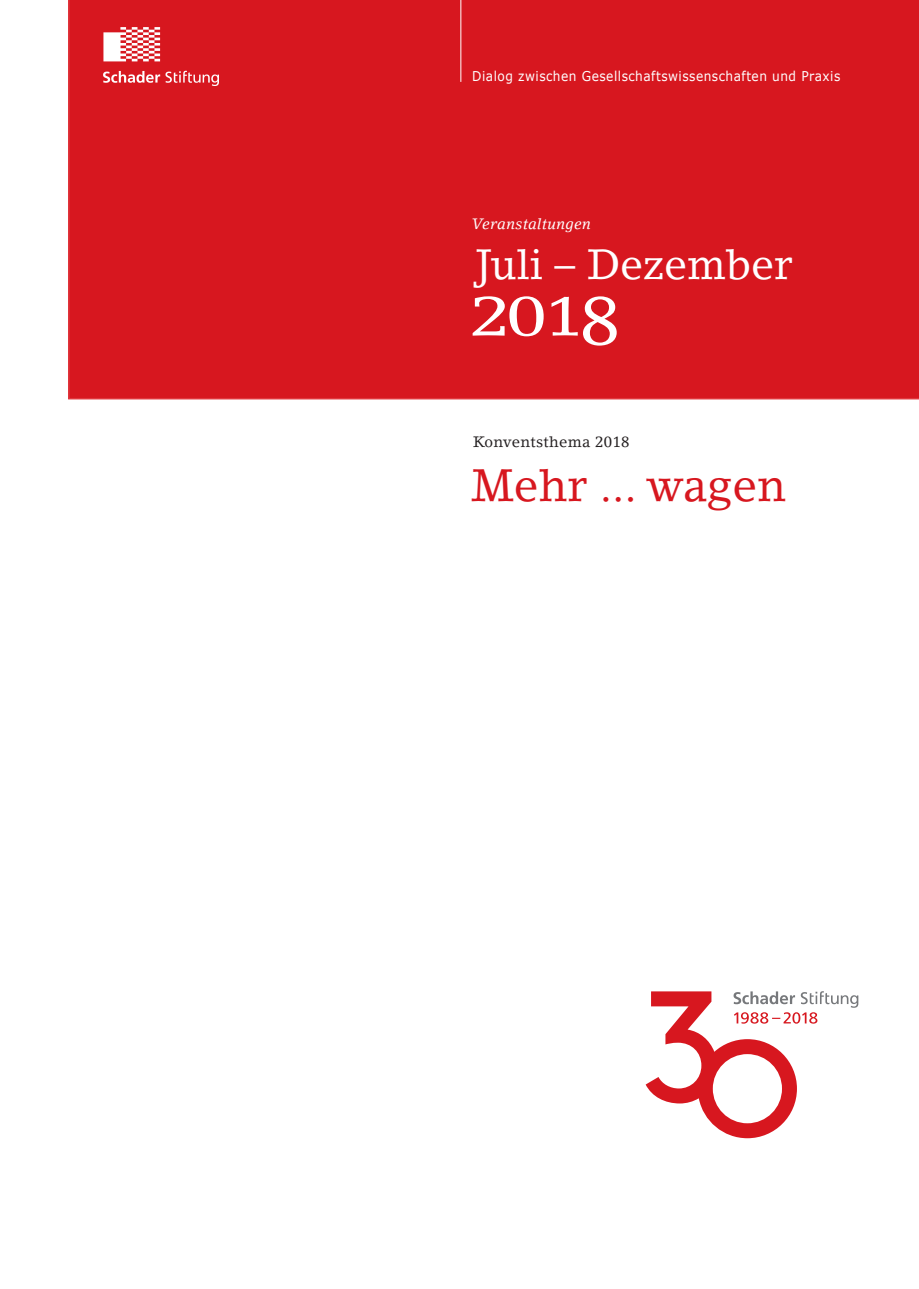
<style>
.page{position:relative;width:919px;height:1289px;background:#fff}
.page>*{position:absolute;margin:0;border:0;box-sizing:border-box;transform-origin:0 0}
.t1{font:55.5px "Lino Letter Std";color:#fff;scale:1.3 1}
.t2{font:45px "Lino Letter Std";color:#d7171f}
.t3{font:42px "Lino Letter Std";color:#fff}
.t4{font:15px "Lino Letter Std";letter-spacing:.02em;color:#231f20}
.t5{font:italic 15px "Lino Letter Std";letter-spacing:.02em;color:#fff}
.t6{font:13.5px "Verdana";letter-spacing:.04em;color:#fff;scale:.9 1}
.s1{font-size:68.25px}
</style>
<div class="page">
<div style="left:68px;top:0;width:850px;height:399px;background:#d7171f"></div>
<hr style="left:460px;top:0;width:1px;height:82px;background:#fff">
<img style="left:103px;top:28px;width:115px;height:57px">
<svg style="left:645px;top:991px;width:213px;height:147px"></svg>
<p class="t6" style="left:472px;top:67px;width:410px">Dialog zwischen Gesellschaftswissenschaften und Praxis</p>
<p class="t5" style="left:472px;top:214px;width:120px">Veranstaltungen</p>
<p class="t3" style="left:475px;top:239px;width:319px">Juli – Dezember</p>
<p class="t1" style="left:470px;top:282px;width:117px">201<span class="s1">8</span></p>
<p class="t4" style="left:473px;top:432px;width:158px">Konventsthema 2018</p>
<p class="t2" style="left:471px;top:458px;width:316px">Mehr ... wagen</p>
</div>
